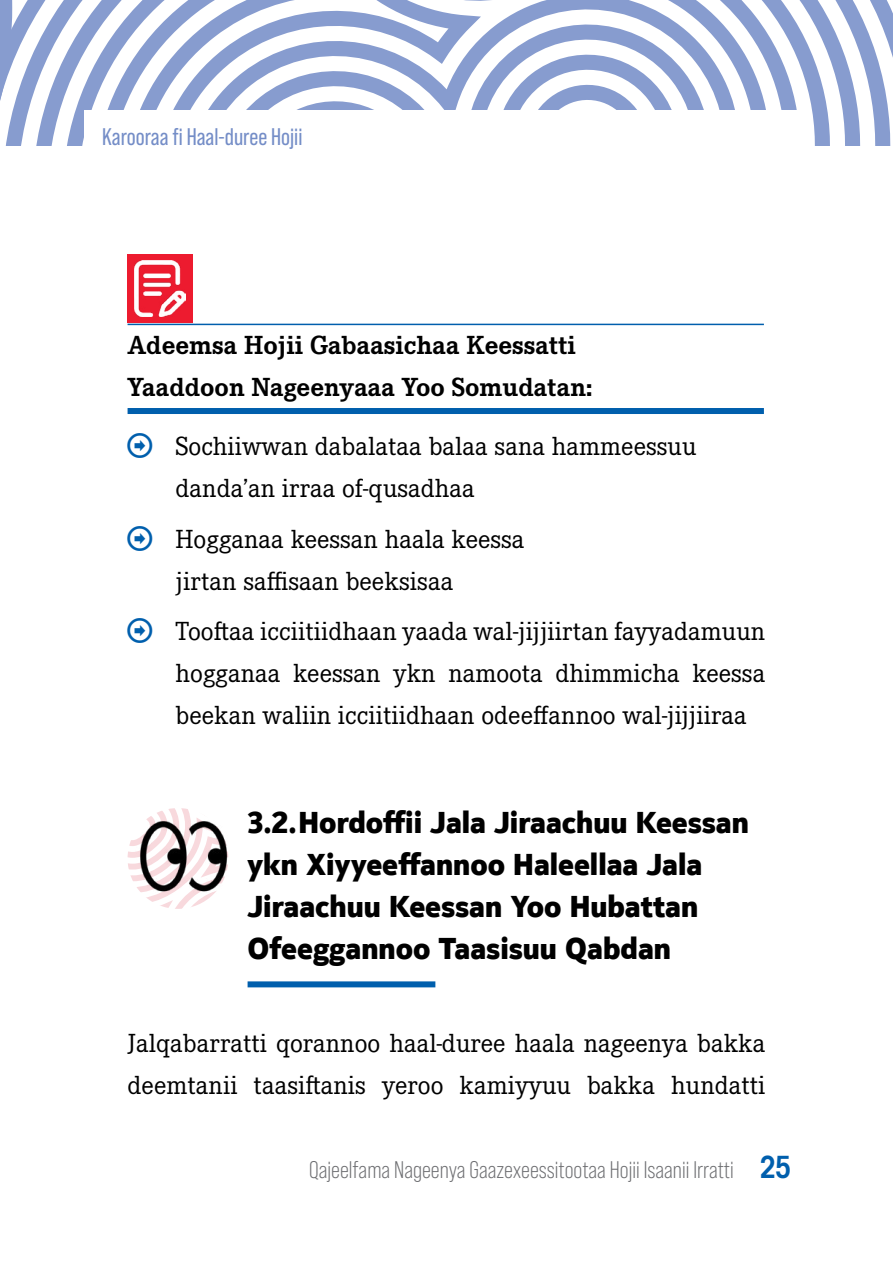
<style>
.page{position:relative;width:893px;height:1263px;background:#fff}
.page>*{position:absolute;margin:0;border:0;box-sizing:border-box;transform-origin:0 0}
.t1{font:800 30px/42px "Nokia Pure Headline";color:#000}
.t2{font:27px/42px "Corporate E Pro";color:#000}
.t3{font:700 27px/42px "Corporate E Pro";color:#000}
.t4{font:24px "Bebas Neue Pro";color:#6d6e71}
.t5{font:24px "Bebas Neue Pro";color:#748dc7}
.s1{font-family:"ITC Avant Garde Std";font-weight:600;font-stretch:condensed;font-size:30px;color:#005fad}
</style>
<div class="page">
<svg style="left:0;top:0;width:28px;height:145px;fill:#879ccf"></svg>
<svg style="left:28px;top:0;width:865px;height:145px"></svg>
<svg style="left:62px;top:0;width:799px;height:145px"></svg>
<svg style="left:96px;top:0;width:731px;height:145px"></svg>
<svg style="left:130px;top:0;width:663px;height:110px"></svg>
<svg style="left:164px;top:0;width:595px;height:110px"></svg>
<svg style="left:198px;top:0;width:527px;height:110px"></svg>
<div style="left:85px;top:110px;width:723px;height:47px;background:#fff"></div>
<div style="left:128px;top:408px;width:636px;height:6px;background:#005fad"></div>
<hr style="left:128px;top:324px;width:636px;height:1px;background:#005fad">
<div style="left:248px;top:981px;width:187px;height:6px;background:#005fad"></div>
<div style="left:128px;top:254px;width:65px;height:69px;background:#ed1b2f"></div>
<img style="left:135px;top:260px;width:51px;height:57px">
<svg style="left:128px;top:839px;width:73px;height:70px"></svg>
<img style="left:136px;top:808px;width:93px;height:95px">
<p class="t5" style="left:102px;top:124px;width:202px">Karooraa fi Haal-duree Hojii</p>
<p class="t3" style="left:128px;top:323px;width:466px">Adeemsa Hojii Gabaasichaa Keessatti<br>Yaaddoon Nageenyaaa Yoo Somudatan:</p>
<p class="t2" style="left:176px;top:424px;width:522px">Sochiiwwan dabalataa balaa sana hammeessuu danda’an irraa of-qusadhaa</p>
<p class="t2" style="left:176px;top:516px;width:351px">Hogganaa keessan haala keessa jirtan saffisaan beeksisaa</p>
<p class="t2" style="left:176px;top:609px;width:591px;text-align:justify">Tooftaa icciitiidhaan yaada wal-jijjiirtan fayyadamuun hogganaa keessan ykn namoota dhimmicha keessa beekan waliin icciitiidhaan odeeffannoo wal-jijjiiraa</p>
<p class="t1" style="left:248px;top:801px;width:503px">3.2.Hordoffii Jala Jiraachuu Keessan ykn Xiyyeeffannoo Haleellaa Jala Jiraachuu Keessan Yoo Hubattan Ofeeggannoo Taasisuu Qabdan</p>
<p class="t2" style="left:128px;top:1020px;width:639px">Jalqabarratti qorannoo haal-duree haala nageenya bakka deemtanii taasiftanis yeroo kamiyyuu bakka hundatti</p>
<p class="t4" style="left:309px;top:1157px;width:483px">Qajeelfama Nageenya Gaazexeessitootaa Hojii Isaanii Irratti <span class="s1">25</span></p>
</div>
